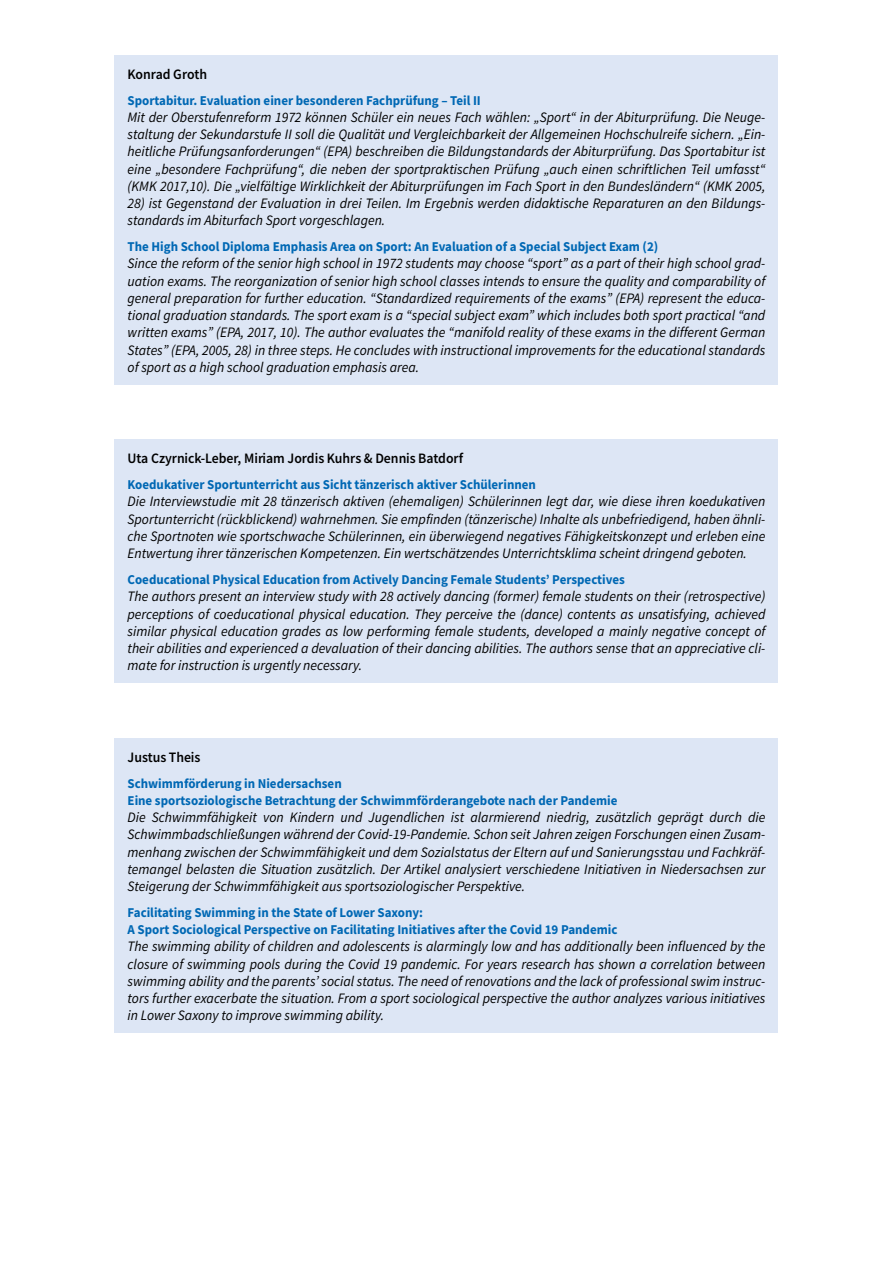
<style>
.page{position:relative;width:893px;height:1263px;background:#fff}
.page>*{position:absolute;margin:0;border:0;box-sizing:border-box;transform-origin:0 0}
.Zus_GS_ENGLISCH{font:italic 14.4px/17.2px "Source Sans Pro";color:#000;text-align:justify;scale:.96 1}
.Zus_GS_DEUTSCH{font:italic 14.4px/17.2px "Source Sans Pro";color:#000;text-align:justify;scale:.96 1}
.Überschrift-Autor{font:14.4px "Source Sans Variable";color:#000;scale:.96 1}
.Zus_hf-blau{font:700 13.5px/17.2px "Source Sans Pro";color:#0068b4;scale:.96 1}
</style>
<div class="page">
<div style="left:115px;top:55px;width:663px;height:330px;background:#dde6f5"></div>
<div style="left:115px;top:440px;width:663px;height:243px;background:#dde6f5"></div>
<div style="left:115px;top:738px;width:663px;height:295px;background:#dde6f5"></div>
<p class="Überschrift-Autor" style="left:128px;top:65px;width:84px">Konrad Groth</p>
<p class="Zus_hf-blau" style="left:128px;top:91px;width:369px">Sportabitur. Evaluation einer besonderen Fachprüfung – Teil II</p>
<p class="Zus_GS_DEUTSCH" style="left:128px;top:108px;width:666px">Mit der Oberstufenreform 1972 können Schüler ein neues Fach wählen: „Sport“ in der Abiturprüfung. Die Neuge&shy;staltung der Sekundarstufe II soll die Qualität und Vergleichbarkeit der Allgemeinen Hochschulreife sichern. „Ein&shy;heitliche Prüfungsanforderungen“ (EPA) beschreiben die Bildungstandards der Abiturprüfung. Das Sportabitur ist eine „besondere Fachprüfung“, die neben der sportpraktischen Prüfung „auch einen schriftlichen Teil umfasst“ (KMK 2017,10). Die „vielfältige Wirklichkeit der Abiturprüfungen im Fach Sport in den Bundesländern“ (KMK 2005,</p>
<p class="Zus_GS_DEUTSCH" style="left:128px;top:195px;width:666px">28) ist Gegenstand der Evaluation in drei Teilen. Im Ergebnis werden didaktische Reparaturen an den Bildungs&shy;standards im Abiturfach Sport vorgeschlagen.</p>
<p class="Zus_hf-blau" style="left:128px;top:238px;width:554px">The High School Diploma Emphasis Area on Sport: An Evaluation of a Special Subject Exam (2)</p>
<p class="Zus_GS_ENGLISCH" style="left:128px;top:255px;width:666px">Since the reform of the senior high school in 1972 students may choose “sport” as a part of their high school grad&shy;uation exams. The reorganization of senior high school classes intends to ensure the quality and comparability of general preparation for further education. “Standardized requirements of the exams” (EPA) represent the educa&shy;tional graduation standards. The sport exam is a “special subject exam” which includes both sport practical “and written exams” (EPA, 2017, 10). The author evaluates the “manifold reality of these exams in the different German States” (EPA, 2005, 28) in three steps. He concludes with instructional improvements for the educational standards of sport as a high school graduation emphasis area.</p>
<p class="Überschrift-Autor" style="left:128px;top:450px;width:351px">Uta Czyrnick-Leber, Miriam Jordis Kuhrs &amp; Dennis Batdorf</p>
<p class="Zus_hf-blau" style="left:128px;top:476px;width:427px">Koedukativer Sportunterricht aus Sicht tänzerisch aktiver Schülerinnen</p>
<p class="Zus_GS_DEUTSCH" style="left:128px;top:493px;width:666px">Die Interviewstudie mit 28 tänzerisch aktiven (ehemaligen) Schülerinnen legt dar, wie diese ihren koedukativen Sportunterricht (rückblickend) wahrnehmen. Sie empfinden (tänzerische) Inhalte als unbefriedigend, haben ähnli&shy;che Sportnoten wie sportschwache Schülerinnen, ein überwiegend negatives Fähigkeitskonzept und erleben eine Entwertung ihrer tänzerischen Kompetenzen. Ein wertschätzendes Unterrichtsklima scheint dringend geboten.</p>
<p class="Zus_hf-blau" style="left:128px;top:571px;width:520px">Coeducational Physical Education from Actively Dancing Female Students’ Perspectives</p>
<p class="Zus_GS_ENGLISCH" style="left:128px;top:588px;width:666px">The authors present an interview study with 28 actively dancing (former) female students on their (retrospective) perceptions of coeducational physical education. They perceive the (dance) contents as unsatisfying, achieved similar physical education grades as low performing female students, developed a mainly negative concept of their abilities and experienced a devaluation of their dancing abilities. The authors sense that an appreciative cli&shy;mate for instruction is urgently necessary.</p>
<p class="Überschrift-Autor" style="left:128px;top:748px;width:77px">Justus Theis</p>
<p class="Zus_hf-blau" style="left:128px;top:774px;width:512px">Schwimmförderung in Niedersachsen<br>Eine sportsoziologische Betrachtung der Schwimmförderangebote nach der Pandemie</p>
<p class="Zus_GS_DEUTSCH" style="left:128px;top:809px;width:666px">Die Schwimmfähigkeit von Kindern und Jugendlichen ist alarmierend niedrig, zusätzlich geprägt durch die Schwimmbadschließungen während der Covid-19-Pandemie. Schon seit Jahren zeigen Forschungen einen Zusam&shy;menhang zwischen der Schwimmfähigkeit und dem Sozialstatus der Eltern auf und Sanierungsstau und Fachkräf&shy;temangel belasten die Situation zusätzlich. Der Artikel analysiert verschiedene Initiativen in Niedersachsen zur Steigerung der Schwimmfähigkeit aus sportsoziologischer Perspektive.</p>
<p class="Zus_hf-blau" style="left:128px;top:903px;width:512px">Facilitating Swimming in the State of Lower Saxony:<br>A Sport Sociological Perspective on Facilitating Initiatives after the Covid 19 Pandemic</p>
<p class="Zus_GS_ENGLISCH" style="left:128px;top:938px;width:666px">The swimming ability of children and adolescents is alarmingly low and has additionally been influenced by the closure of swimming pools during the Covid 19 pandemic. For years research has shown a correlation between swimming ability and the parents’ social status. The need of renovations and the lack of professional swim instruc&shy;tors further exacerbate the situation. From a sport sociological perspective the author analyzes various initiatives in Lower Saxony to improve swimming ability.</p>
</div>
